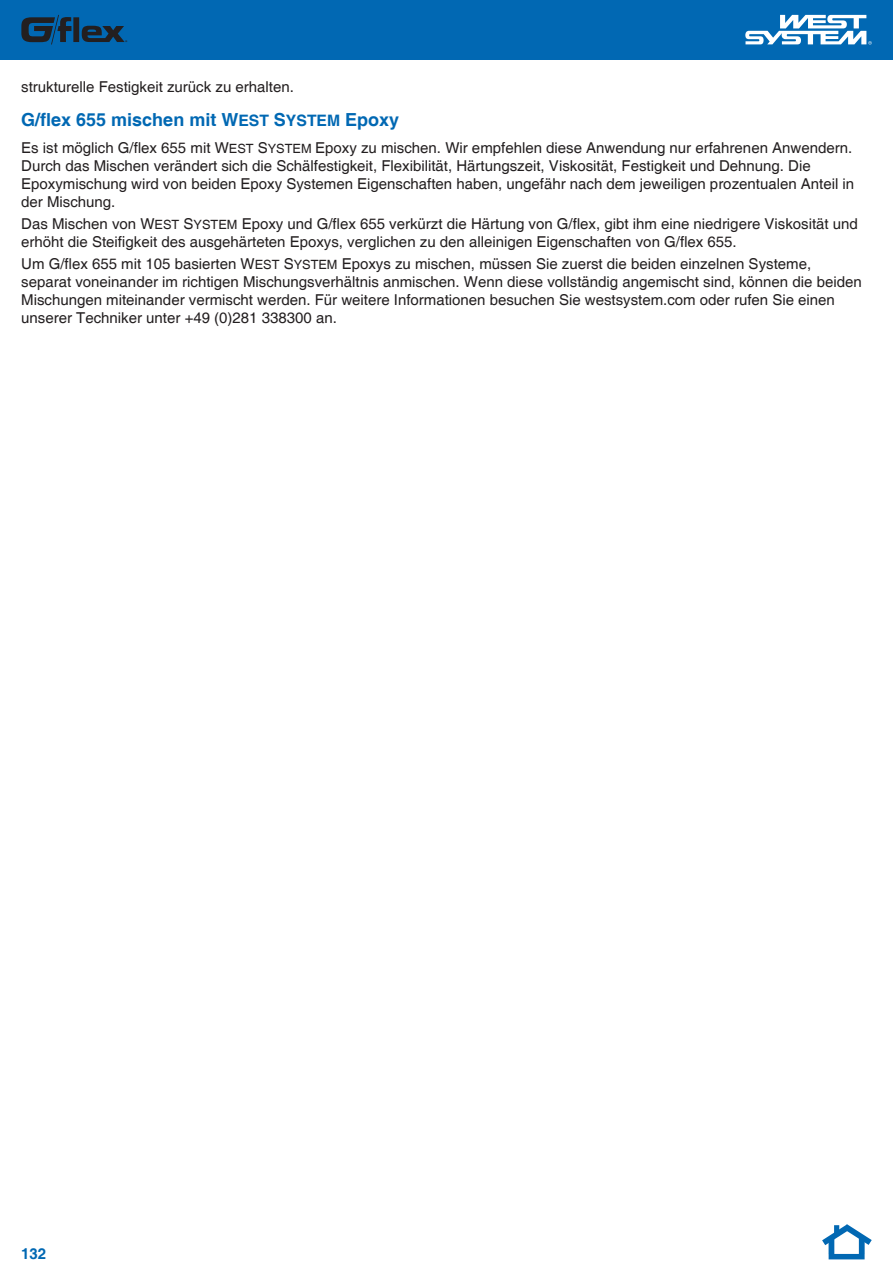
<style>
.page{position:relative;width:893px;height:1263px;background:#fff}
.page>*{position:absolute;margin:0;border:0;box-sizing:border-box;transform-origin:0 0}
.t1{font:700 18px "Helvetica";color:#0168b3}
.t2{font:15px/18px "Helvetica";color:#231f20}
.t3{font:700 15px "Helvetica";color:#0168b3}
.t4{font:600 5.4px "Myriad Pro";color:#231f20}
.s1{font-size:15.75px}
.s2{font-size:12.75px}
</style>
<div class="page">
<div style="left:0;top:0;width:893px;height:60px;background:#0168b3"></div>
<svg style="left:745px;top:15px;width:127px;height:30px"></svg>
<svg style="left:21px;top:15px;width:104px;height:29px"></svg>
<div style="left:828px;top:1239px;width:6px;height:15px;background:#0168b3"></div>
<svg style="left:822px;top:1224px;width:50px;height:27px"></svg>
<div style="left:829px;top:1254px;width:36px;height:5px;background:#0168b3"></div>
<div style="left:859px;top:1238px;width:6px;height:16px;background:#0168b3"></div>
<p class="t4" style="left:125px;top:38px;width:4px">®</p>
<p class="t2" style="left:21px;top:78px;width:274px">strukturelle Festigkeit zurück zu erhalten.</p>
<p class="t1" style="left:21px;top:109px;width:379px">G/flex 655 mischen mit W<span class="s1">EST</span> S<span class="s1">YSTEM</span> Epoxy</p>
<p class="t2" style="left:21px;top:139px;width:834px">Es ist möglich G/flex 655 mit W<span class="s2">EST</span> S<span class="s2">YSTEM</span> Epoxy zu mischen. Wir empfehlen diese Anwendung nur erfahrenen Anwendern.<br>Durch das Mischen verändert sich die Schälfestigkeit, Flexibilität, Härtungszeit, Viskosität, Festigkeit und Dehnung. Die Epoxymischung wird von beiden Epoxy Systemen Eigenschaften haben, ungefähr nach dem jeweiligen prozentualen Anteil in der Mischung.</p>
<p class="t2" style="left:21px;top:215px;width:838px">Das Mischen von W<span class="s2">EST</span> S<span class="s2">YSTEM</span> Epoxy und G/flex 655 verkürzt die Härtung von G/flex, gibt ihm eine niedrigere Viskosität und erhöht die Steifigkeit des ausgehärteten Epoxys, verglichen zu den alleinigen Eigenschaften von G/flex 655.</p>
<p class="t2" style="left:21px;top:255px;width:842px">Um G/flex 655 mit 105 basierten W<span class="s2">EST</span> S<span class="s2">YSTEM</span> Epoxys zu mischen, müssen Sie zuerst die beiden einzelnen Systeme, separat voneinander im richtigen Mischungsverhältnis anmischen. Wenn diese vollständig angemischt sind, können die beiden Mischungen miteinander vermischt werden. Für weitere Informationen besuchen Sie westsystem.com oder rufen Sie einen unserer Techniker unter +49 (0)281 338300 an.</p>
<p class="t3" style="left:21px;top:1244px;width:27px">132</p>
</div>
